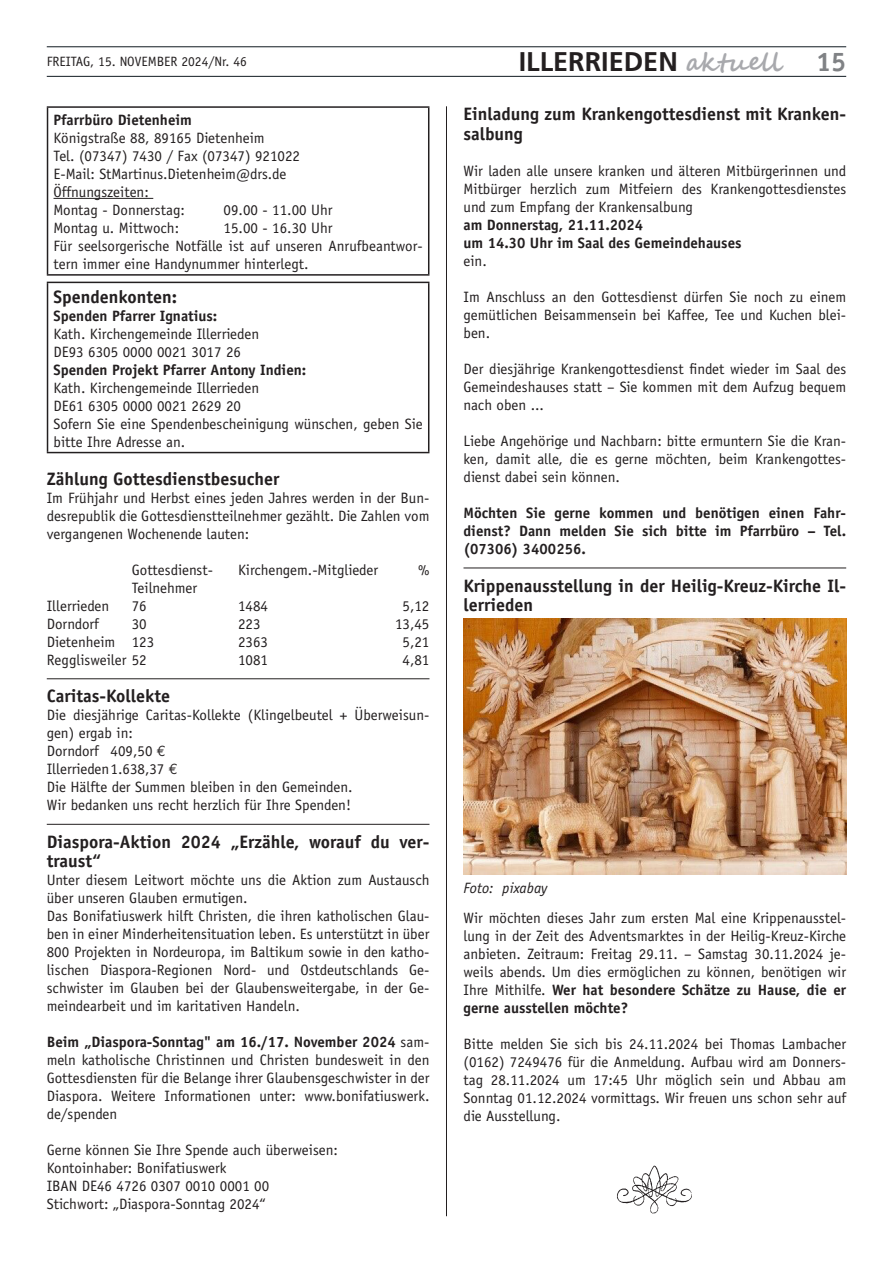
<style>
.page{position:relative;width:893px;height:1263px;background:#fff}
.page>*{position:absolute;margin:0;border:0;box-sizing:border-box;transform-origin:0 0}
.t1{font:700 27px "Frutiger";color:#231f20}
.t2{font:700 27px "Officina Sans";color:#808285}
.t3{font:700 18px/19.5px "Officina Sans";color:#231f20}
.t4{font:15px/18px "Officina Sans";color:#231f20;text-align:justify}
.t5{font:700 15px/18px "Officina Sans";color:#231f20}
.t6{font:italic 15px "Officina Sans";color:#231f20}
.t7{font:13.5px "Officina Sans";color:#231f20}
.s1{font-family:"Segoe Script";font-size:25.5px;color:#a8a9ad}
.s2{font-family:"Euro Mono"}
.s3{font-weight:700}
</style>
<div class="page">
<hr style="left:47px;top:76px;width:799px;height:1px;background:#101a21">
<hr style="left:47px;top:47px;width:799px;height:1px;background:#101a21">
<hr style="left:446px;top:106px;width:1px;height:1110px;background:#231f20">
<hr style="left:47px;top:678px;width:382px;height:1px;background:#231f20">
<hr style="left:47px;top:824px;width:382px;height:1px;background:#231f20">
<hr style="left:47px;top:106px;width:382px;height:2px;background:#231f20">
<hr style="left:47px;top:108px;width:1px;height:166px;background:#231f20">
<hr style="left:428px;top:108px;width:1px;height:166px;background:#231f20">
<hr style="left:47px;top:274px;width:382px;height:2px;background:#231f20">
<hr style="left:54px;top:198px;width:99px;height:1px;background:#231f20">
<hr style="left:47px;top:282px;width:382px;height:1px;background:#231f20">
<hr style="left:47px;top:283px;width:1px;height:169px;background:#231f20">
<hr style="left:428px;top:283px;width:1px;height:169px;background:#231f20">
<hr style="left:47px;top:452px;width:382px;height:1px;background:#231f20">
<hr style="left:463px;top:568px;width:383px;height:1px;background:#231f20">
<img style="left:463px;top:619px;width:383px;height:255px">
<img style="left:617px;top:1165px;width:75px;height:48px">
<p class="t7" style="left:47px;top:53px;width:202px">FREITAG, 15. NOVEMBER 2024/Nr. 46</p>
<h1 class="t1" style="left:519px;top:46px;width:264px">ILLERRIEDEN <span class="s1">aktuell</span></h1>
<h1 class="t2" style="left:816px;top:45px;width:32px">15</h1>
<p class="t5" style="left:54px;top:111px;width:140px">Pfarrbüro Dietenheim</p>
<p class="t4" style="left:54px;top:129px;width:248px;text-align:left">Königstraße 88, 89165 Dietenheim<br>Tel. (07347) 7430 / Fax (07347) 921022<br>E-Mail: StMartinus.Dietenheim@drs.de<br>Öffnungszeiten:<br>Montag - Donnerstag:</p>
<p class="t4" style="left:224px;top:201px;width:110px">09.00 - 11.00 Uhr</p>
<p class="t4" style="left:54px;top:219px;width:371px;text-align:left;text-indent:170px">15.00 - 16.30 Uhr<br>Für seelsorgerische Notfälle ist auf unseren Anrufbeantwor&shy;tern immer eine Handynummer hinterlegt.</p>
<p class="t3" style="left:54px;top:286px;width:125px">Spendenkonten:</p>
<p class="t5" style="left:54px;top:306px;width:165px">Spenden Pfarrer Ignatius:</p>
<p class="t4" style="left:54px;top:324px;width:207px">Kath. Kirchengemeinde Illerrieden<br>DE93 6305 0000 0021 3017 26</p>
<p class="t5" style="left:54px;top:360px;width:254px">Spenden Projekt Pfarrer Antony Indien:</p>
<p class="t4" style="left:54px;top:378px;width:371px;text-align:left">Kath. Kirchengemeinde Illerrieden<br>DE61 6305 0000 0021 2629 20<br>Sofern Sie eine Spendenbescheinigung wünschen, geben Sie bitte Ihre Adresse an.</p>
<p class="t3" style="left:47px;top:469px;width:234px">Zählung Gottesdienstbesucher</p>
<p class="t4" style="left:47px;top:489px;width:384px">Im Frühjahr und Herbst eines jeden Jahres werden in der Bun&shy;desrepublik die Gottesdienstteilnehmer gezählt. Die Zahlen vom vergangenen Wochenende lauten:</p>
<p class="t4" style="left:132px;top:561px;width:83px">Gottesdienst-</p>
<p class="t4" style="left:238px;top:561px;width:142px">Kirchengem.-Mitglieder</p>
<p class="t4" style="left:418px;top:561px;width:13px">%</p>
<p class="t4" style="left:132px;top:579px;width:67px">Teilnehmer</p>
<p class="t4" style="left:47px;top:597px;width:64px">Illerrieden</p>
<p class="t4" style="left:132px;top:597px;width:16px">76</p>
<p class="t4" style="left:238px;top:597px;width:31px">1484</p>
<p class="t4" style="left:403px;top:597px;width:28px">5,12</p>
<p class="t4" style="left:47px;top:615px;width:54px">Dorndorf</p>
<p class="t4" style="left:132px;top:615px;width:16px">30</p>
<p class="t4" style="left:238px;top:615px;width:24px">223</p>
<p class="t4" style="left:395px;top:615px;width:36px">13,45</p>
<p class="t4" style="left:47px;top:633px;width:109px">Dietenheim 123</p>
<p class="t4" style="left:238px;top:633px;width:31px">2363</p>
<p class="t4" style="left:403px;top:633px;width:28px">5,21</p>
<p class="t4" style="left:47px;top:651px;width:102px">Regglisweiler 52</p>
<p class="t4" style="left:238px;top:651px;width:31px">1081</p>
<p class="t4" style="left:403px;top:651px;width:28px">4,81</p>
<p class="t3" style="left:47px;top:686px;width:125px">Caritas-Kollekte</p>
<p class="t4" style="left:47px;top:706px;width:384px;text-align:left">Die diesjährige Caritas-Kollekte (Klingelbeutel + Überweisun&shy;gen) ergab in:<br>Dorndorf 409,50 <span class="s2">€<br></span>Illerrieden1.638,37 <span class="s2">€<br></span>Die Hälfte der Summen bleiben in den Gemeinden.<br>Wir bedanken uns recht herzlich für Ihre Spenden!</p>
<p class="t3" style="left:47px;top:832px;width:384px">Diaspora-Aktion 2024 „Erzähle, worauf du ver&shy;traust“</p>
<p class="t4" style="left:47px;top:871px;width:384px;text-align:left">Unter diesem Leitwort möchte uns die Aktion zum Austausch über unseren Glauben ermutigen.<br>Das Bonifatiuswerk hilft Christen, die ihren katholischen Glau&shy;ben in einer Minderheitensituation leben. Es unterstützt in über 800 Projekten in Nordeuropa, im Baltikum sowie in den katho&shy;lischen Diaspora-Regionen Nord- und Ostdeutschlands Ge&shy;schwister im Glauben bei der Glaubensweitergabe, in der Ge&shy;meindearbeit und im karitativen Handeln.</p>
<p class="t4" style="left:47px;top:1033px;width:384px"><span class="s3">Beim „Diaspora-Sonntag" am 16./17. November 2024</span> sam&shy;meln katholische Christinnen und Christen bundesweit in den Gottesdiensten für die Belange ihrer Glaubensgeschwister in der Diaspora. Weitere Informationen unter: www.bonifatiuswerk. de/spenden</p>
<p class="t4" style="left:47px;top:1141px;width:293px;text-align:left">Gerne können Sie Ihre Spende auch überweisen:<br>Kontoinhaber: Bonifatiuswerk<br>IBAN DE46 4726 0307 0010 0001 00<br>Stichwort: „Diaspora-Sonntag 2024“</p>
<p class="t4" style="left:54px;top:219px;width:127px">Montag u. Mittwoch:</p>
<p class="t3" style="left:463px;top:104px;width:384px">Einladung zum Krankengottesdienst mit Kranken&shy;salbung</p>
<p class="t4" style="left:463px;top:162px;width:384px">Wir laden alle unsere kranken und älteren Mitbürgerinnen und Mitbürger herzlich zum Mitfeiern des Krankengottesdienstes und zum Empfang der Krankensalbung</p>
<p class="t5" style="left:463px;top:216px;width:280px">am Donnerstag, 21.11.2024<br>um 14.30 Uhr im Saal des Gemeindehauses</p>
<p class="t4" style="left:463px;top:252px;width:25px">ein.</p>
<p class="t4" style="left:463px;top:288px;width:384px">Im Anschluss an den Gottesdienst dürfen Sie noch zu einem gemütlichen Beisammensein bei Kaffee, Tee und Kuchen blei&shy;ben.</p>
<p class="t4" style="left:463px;top:360px;width:384px">Der diesjährige Krankengottesdienst findet wieder im Saal des Gemeindeshauses statt – Sie kommen mit dem Aufzug bequem nach oben ...</p>
<p class="t4" style="left:463px;top:432px;width:384px">Liebe Angehörige und Nachbarn: bitte ermuntern Sie die Kran&shy;ken, damit alle, die es gerne möchten, beim Krankengottes&shy;dienst dabei sein können.</p>
<p class="t5" style="left:463px;top:504px;width:384px;text-align:justify">Möchten Sie gerne kommen und benötigen einen Fahr&shy;dienst? Dann melden Sie sich bitte im Pfarrbüro – Tel. (07306) 3400256.</p>
<p class="t3" style="left:463px;top:575px;width:384px">Krippenausstellung in der Heilig-Kreuz-Kirche Il&shy;lerrieden</p>
<p class="t6" style="left:463px;top:879px;width:86px">Foto: pixabay</p>
<p class="t4" style="left:463px;top:909px;width:384px">Wir möchten dieses Jahr zum ersten Mal eine Krippenausstel&shy;lung in der Zeit des Adventsmarktes in der Heilig-Kreuz-Kirche anbieten. Zeitraum: Freitag 29.11. – Samstag 30.11.2024 je&shy;weils abends. Um dies ermöglichen zu können, benötigen wir Ihre Mithilfe. <span class="s3">Wer hat besondere Schätze zu Hause, die er gerne ausstellen möchte?</span></p>
<p class="t4" style="left:463px;top:1035px;width:384px">Bitte melden Sie sich bis 24.11.2024 bei Thomas Lambacher (0162) 7249476 für die Anmeldung. Aufbau wird am Donners&shy;tag 28.11.2024 um 17:45 Uhr möglich sein und Abbau am Sonntag 01.12.2024 vormittags. Wir freuen uns schon sehr auf die Ausstellung.</p>
</div>
